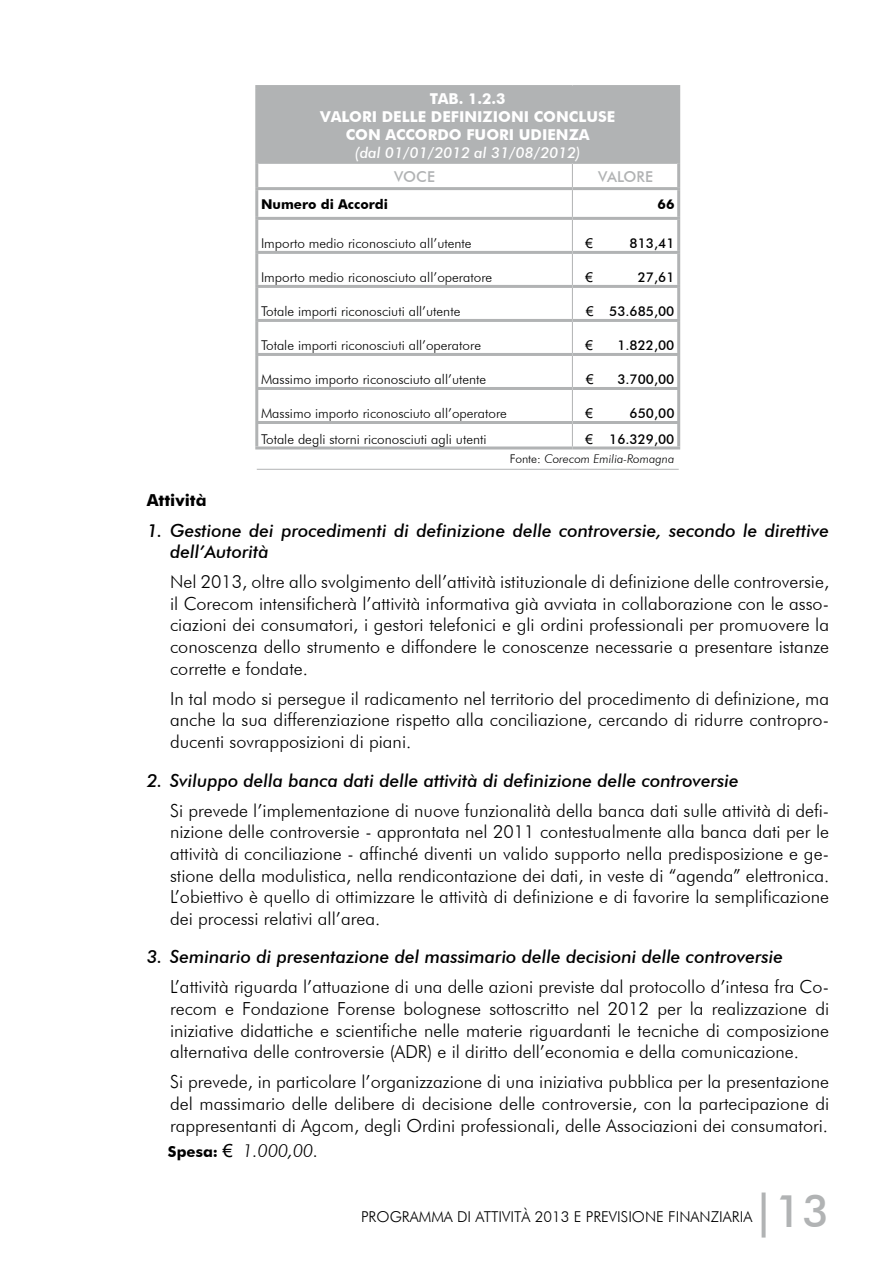
<style>
.page{position:relative;width:893px;height:1263px;background:#fff}
.page>*{position:absolute;margin:0;border:0;box-sizing:border-box;transform-origin:0 0}
.t1{font:500 45px "Futura BT";color:#b1b3b4}
.t2{font:300 18px/21.6px "Futura BT";color:#000;text-align:justify}
.t3{font:italic 500 18px/21.6px "Futura BT";color:#000}
.t4{font:italic 300 18px "Futura BT";color:#000}
.t5{font:700 16.5px "Futura BT";color:#000}
.t6{font:700 15px/18px "Futura BT";color:#fff;text-align:center}
.t7{font:300 15px "Futura BT";color:#000}
.t8{font:italic 500 15px "Futura BT";color:#fff}
.t9{font:500 15px "Futura BT";color:#b1b3b4}
.t10{font:300 13.5px "Futura BT";color:#000}
.t11{font:500 13.5px "Futura BT";color:#000}
.t12{font:700 13.5px "Futura BT";color:#000}
.t13{font:13.5px "Arial";color:#000}
.t14{font:italic 300 12px "Futura BT";color:#000}
.s1{font-family:"Arial";font-weight:400}
.s2{font-style:normal}
.s3{font-weight:700;font-style:normal;font-size:15px}
.s4{font-family:"Arial";font-weight:400;font-style:normal}
</style>
<div class="page">
<div style="left:257px;top:87px;width:422px;height:76px;background:#b1b3b4"></div>
<hr style="left:255px;top:85px;width:317px;height:3px;background:#b1b3b4">
<hr style="left:255px;top:88px;width:3px;height:75px;background:#b1b3b4">
<hr style="left:572px;top:85px;width:108px;height:3px;background:#b1b3b4">
<hr style="left:677px;top:88px;width:3px;height:75px;background:#b1b3b4">
<hr style="left:255px;top:163px;width:3px;height:24px;background:#b1b3b4">
<hr style="left:677px;top:163px;width:3px;height:24px;background:#b1b3b4">
<hr style="left:255px;top:190px;width:3px;height:27px;background:#b1b3b4">
<hr style="left:677px;top:190px;width:3px;height:27px;background:#b1b3b4">
<hr style="left:255px;top:220px;width:3px;height:31px;background:#b1b3b4">
<hr style="left:677px;top:220px;width:3px;height:31px;background:#b1b3b4">
<hr style="left:255px;top:254px;width:3px;height:31px;background:#b1b3b4">
<hr style="left:677px;top:254px;width:3px;height:31px;background:#b1b3b4">
<hr style="left:255px;top:288px;width:3px;height:31px;background:#b1b3b4">
<hr style="left:677px;top:288px;width:3px;height:31px;background:#b1b3b4">
<hr style="left:255px;top:322px;width:3px;height:31px;background:#b1b3b4">
<hr style="left:677px;top:322px;width:3px;height:31px;background:#b1b3b4">
<hr style="left:255px;top:356px;width:3px;height:31px;background:#b1b3b4">
<hr style="left:677px;top:356px;width:3px;height:31px;background:#b1b3b4">
<hr style="left:255px;top:390px;width:3px;height:31px;background:#b1b3b4">
<hr style="left:677px;top:390px;width:3px;height:31px;background:#b1b3b4">
<svg style="left:572px;top:164px;width:1px;height:53px"></svg>
<hr style="left:572px;top:220px;width:1px;height:31px;background:#b1b3b4">
<hr style="left:572px;top:254px;width:1px;height:31px;background:#b1b3b4">
<hr style="left:572px;top:288px;width:1px;height:31px;background:#b1b3b4">
<hr style="left:572px;top:322px;width:1px;height:31px;background:#b1b3b4">
<hr style="left:572px;top:356px;width:1px;height:31px;background:#b1b3b4">
<hr style="left:572px;top:390px;width:1px;height:31px;background:#b1b3b4">
<hr style="left:255px;top:424px;width:3px;height:22px;background:#b1b3b4">
<hr style="left:255px;top:421px;width:317px;height:3px;background:#b1b3b4">
<hr style="left:572px;top:421px;width:108px;height:3px;background:#b1b3b4">
<svg style="left:572px;top:424px;width:1px;height:22px"></svg>
<hr style="left:255px;top:446px;width:317px;height:3px;background:#b1b3b4">
<hr style="left:572px;top:446px;width:108px;height:3px;background:#b1b3b4">
<hr style="left:677px;top:424px;width:3px;height:22px;background:#b1b3b4">
<hr style="left:258px;top:162px;width:314px;height:2px;background:#b1b3b4">
<hr style="left:572px;top:162px;width:105px;height:2px;background:#b1b3b4">
<hr style="left:255px;top:187px;width:317px;height:3px;background:#b1b3b4">
<hr style="left:572px;top:187px;width:108px;height:3px;background:#b1b3b4">
<hr style="left:255px;top:217px;width:317px;height:3px;background:#b1b3b4">
<hr style="left:572px;top:217px;width:108px;height:3px;background:#b1b3b4">
<hr style="left:255px;top:251px;width:317px;height:3px;background:#b1b3b4">
<hr style="left:572px;top:251px;width:108px;height:3px;background:#b1b3b4">
<hr style="left:255px;top:285px;width:317px;height:3px;background:#b1b3b4">
<hr style="left:572px;top:285px;width:108px;height:3px;background:#b1b3b4">
<hr style="left:255px;top:319px;width:317px;height:3px;background:#b1b3b4">
<hr style="left:572px;top:319px;width:108px;height:3px;background:#b1b3b4">
<hr style="left:255px;top:353px;width:317px;height:3px;background:#b1b3b4">
<hr style="left:572px;top:353px;width:108px;height:3px;background:#b1b3b4">
<hr style="left:255px;top:387px;width:317px;height:3px;background:#b1b3b4">
<hr style="left:572px;top:387px;width:108px;height:3px;background:#b1b3b4">
<hr style="left:257px;top:469px;width:315px;height:1px;background:#b1b3b4">
<hr style="left:572px;top:469px;width:107px;height:1px;background:#b1b3b4">
<p class="t6" style="left:320px;top:89px;width:296px">TAB. 1.2.3<br>VALORI DELLE DEFI NIZIONICONCLUSE<br>CON ACCORDO FUORI UDI ENZA</p>
<p class="t8" style="left:355px;top:143px;width:227px">(dal 01/01/2012 al 31/08/2012)</p>
<p class="t9" style="left:394px;top:167px;width:42px">VOCE</p>
<p class="t9" style="left:598px;top:167px;width:56px">VALORE</p>
<p class="t12" style="left:261px;top:196px;width:128px">NUMERO DI ACCORDI</p>
<p class="t12" style="left:658px;top:196px;width:18px">66</p>
<p class="t10" style="left:261px;top:235px;width:212px">I mporto medio riconosciuto all’utente</p>
<p class="t13" style="left:585px;top:235px;width:9px">€</p>
<p class="t11" style="left:630px;top:235px;width:46px">813,41</p>
<p class="t10" style="left:261px;top:269px;width:233px">I mporto medio riconosciuto all’operatore</p>
<p class="t13" style="left:585px;top:269px;width:9px">€</p>
<p class="t11" style="left:638px;top:269px;width:38px">27,61</p>
<p class="t10" style="left:261px;top:303px;width:201px">Totale importi riconosciuti all’utente</p>
<p class="t11" style="left:586px;top:303px;width:90px"><span class="s1">€</span> 53.685,00</p>
<p class="t10" style="left:261px;top:337px;width:222px">Totale importi riconosciuti all’operatore</p>
<p class="t13" style="left:585px;top:337px;width:9px">€</p>
<p class="t11" style="left:617px;top:337px;width:59px">1.822,00</p>
<p class="t10" style="left:261px;top:371px;width:227px">Massimo importo riconosciuto all’utente</p>
<p class="t13" style="left:586px;top:371px;width:9px">€</p>
<p class="t11" style="left:617px;top:371px;width:59px">3.700,00</p>
<p class="t10" style="left:261px;top:405px;width:247px">Massimo importo riconosciuto all’operatore</p>
<p class="t13" style="left:585px;top:405px;width:9px">€</p>
<p class="t11" style="left:630px;top:405px;width:46px">650,00</p>
<p class="t10" style="left:261px;top:431px;width:227px">Totale degli storni riconosciuti agli utenti</p>
<p class="t11" style="left:585px;top:431px;width:91px"><span class="s1">€</span> 16.329,00</p>
<p class="t14" style="left:510px;top:452px;width:166px"><span class="s2">Fonte:</span> Corecom Emilia-Romagna</p>
<p class="t5" style="left:147px;top:491px;width:61px">ATTIVITÀ</p>
<p class="t3" style="left:170px;top:519px;width:661px;text-indent:-23px">1. Gestione dei procedimenti di definizione delle controversie, secondo le direttive dell’Autorità</p>
<p class="t2" style="left:170px;top:571px;width:661px">Nel 2013, oltre allo svolgimento dell’attività istituzionale di definizione delle controversie, il Corecom intensificherà l’attività informativa già avviata in collaborazione con le asso&shy;ciazioni dei consumatori, i gestori telefonici e gli ordini professionali per promuovere la conoscenza dello strumento e diffondere le conoscenze necessarie a presentare istanze corrette e fondate.</p>
<p class="t2" style="left:170px;top:687px;width:661px">I n tal modo si persegue il radicamento nel territorio del procedimento di definizione, ma anche la sua differenziazione rispetto alla conciliazione, cercando di ridurre contropro&shy;ducenti sovrapposizioni di piani.</p>
<p class="t3" style="left:147px;top:769px;width:594px">2. Sviluppo della banca dati delle attività di definizione delle controversie</p>
<p class="t2" style="left:170px;top:799px;width:661px">Si prevede l’implementazione di nuove funzionalità della banca dati sulle attività di defi&shy;nizione delle controversie - approntata nel 2011 contestualmente alla banca dati per le attività di conciliazione - affinché diventi un valido supporto nella predisposizione e ge&shy;stione della modulistica, nella rendicontazione dei dati, in veste di “agenda” elettronica.<br>L’obiettivo è quello di ottimizzare le attività di definizione e di favorire la semplificazione dei processi relativi all’area.</p>
<p class="t3" style="left:147px;top:946px;width:638px">3. Seminario di presentazione del massimario delle decisioni delle controversie</p>
<p class="t2" style="left:170px;top:976px;width:661px">L’attività riguarda l’attuazione di una delle azioni previste dal protocollo d’intesa fra Co&shy;recom e Fondazione Forense bolognese sottoscritto nel 2012 per la realizzazione di iniziative didattiche e scientifiche nelle materie riguardanti le tecniche di composizione alternativa delle controversie (ADR) e il diritto dell’economia e della comunicazione.</p>
<p class="t2" style="left:170px;top:1071px;width:661px">Si prevede, in particolare l’organizzazione di una iniziativa pubblica per la presentazione del massimario delle delibere di decisione delle controversie, con la partecipazione di rappresentanti di Agcom, degli Ordini professionali, delle Associazioni dei consumatori.</p>
<p class="t4" style="left:168px;top:1140px;width:152px"><span class="s3">SPESA:</span> <span class="s4">€</span> 1.000,00.</p>
<p class="t7" style="left:361px;top:1208px;width:393px">Programma di attività 2013 e previsione finanziaria</p>
<h1 class="t1" style="left:752px;top:1183px;width:78px">|13</h1>
</div>
